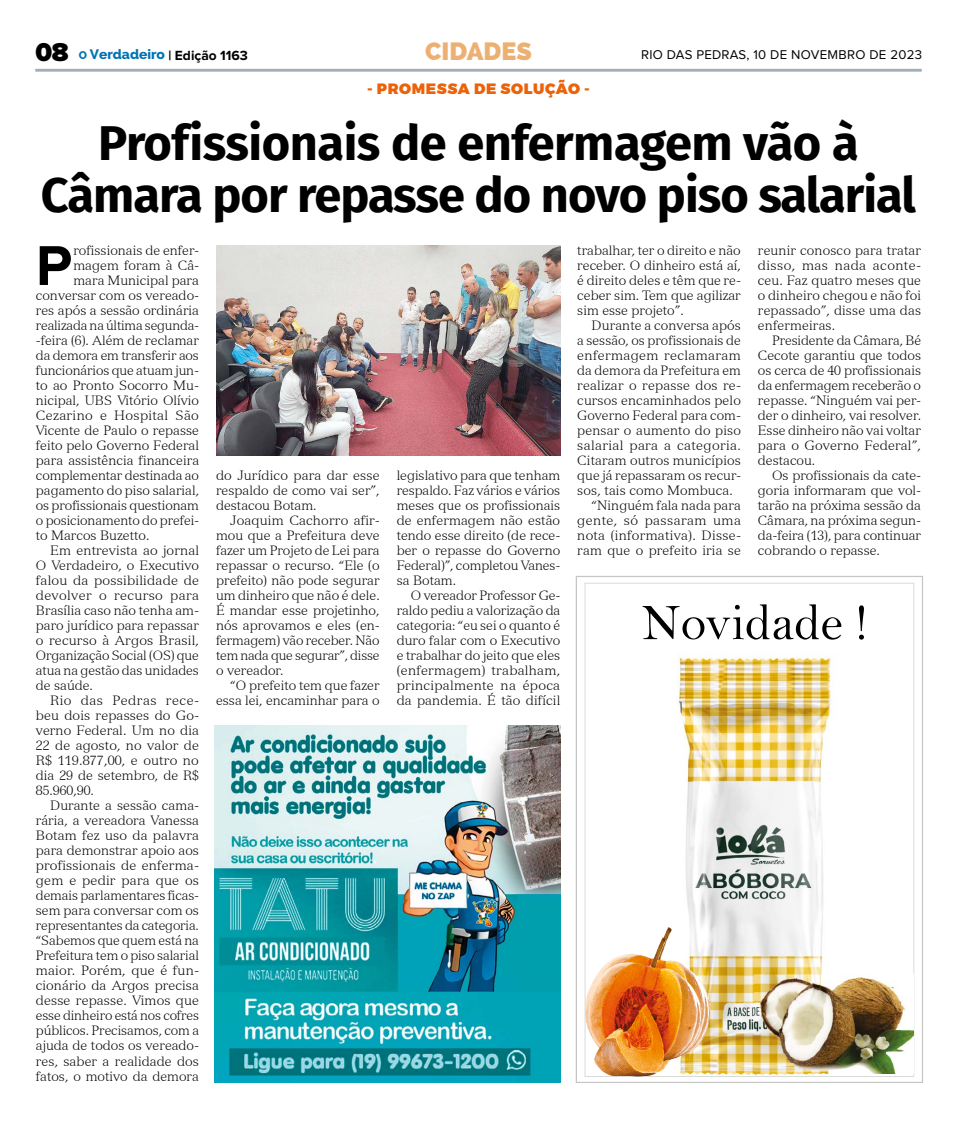
<style>
.page{position:relative;width:957px;height:1124px;background:#fff}
.page>*{position:absolute;margin:0;border:0;box-sizing:border-box;transform-origin:0 0}
.t1{font:700 58.12px "Proxima Nova";color:#000}
.t2{font:700 48.75px/51.2px "Fira Sans";letter-spacing:-.02em;color:#000;text-align:center}
.t3{font:900 26.75px "Proxima Nova";color:#000}
.t4{font:800 25px "Raleway";color:#ecb172}
.t5{font:900 15px "Montserrat";letter-spacing:.04em;color:#eb6209}
.t6{font:700 13.75px "Proxima Nova";color:#000}
.t7{font:300 13.12px/15px "Versailles 45";color:#000;text-align:justify}
.t8{font:300 13.12px "Versailles 45";letter-spacing:.025em;color:#000}
.t9{font:300 13.12px "Versailles 45";letter-spacing:.02em;color:#000}
.t10{font:13.12px "Proxima Nova";letter-spacing:.02em;color:#000}
.t11{font:300 13.12px "Versailles 45";letter-spacing:.03em;color:#000}
.t12{font:300 13.12px "Versailles 45";letter-spacing:.035em;color:#000}
.s1{font-family:"Raleway";font-weight:800;font-size:11.25px;color:#0073b3}
.s2{font-family:"Raleway";font-weight:800;color:#0073b3}
</style>
<div class="page">
<hr style="left:35px;top:69px;width:886px;height:2px;background:#9faeb7">
<img style="left:655px;top:639px;width:181px;height:435px">
<img style="left:655px;top:927px;width:55px;height:147px">
<img style="left:754px;top:974px;width:158px;height:98px">
<svg style="left:642px;top:604px;width:222px;height:35px"></svg>
<img style="left:584px;top:937px;width:118px;height:139px">
<img style="left:214px;top:725px;width:346px;height:357px">
<img style="left:216px;top:245px;width:344px;height:210px">
<h3 class="t3" style="left:35px;top:39px;width:35px">08</h3>
<p class="t6" style="left:79px;top:49px;width:171px"><span class="s1">O</span> <span class="s2">Verdadeiro</span> | Edição 1163</p>
<h3 class="t4" style="left:425px;top:36px;width:108px">CIDADES</h3>
<p class="t10" style="left:641px;top:49px;width:282px">RIO DAS PEDRAS, 10 DE NOVEMBRO DE 2023</p>
<p class="t5" style="left:367px;top:79px;width:224px">- PROMESSA DE SOLUÇÃO -</p>
<h2 class="t2" style="left:41px;top:114px;width:876px">Profissionais de enfermagem vão à<br>Câmara por repasse do novo piso salarial</h2>
<h1 class="t1" style="left:36px;top:239px;width:38px">P</h1>
<p class="t7" style="left:73px;top:243px;width:127px">rofissionais de enfer-</p>
<p class="t7" style="left:577px;top:243px;width:165px">trabalhar, ter o direito e não receber. O dinheiro está aí, é direito deles e têm que re&shy;ceber sim. Tem que agilizar sim esse projeto”.</p>
<p class="t7" style="left:591px;top:318px;width:151px">Durante a conversa após</p>
<p class="t7" style="left:577px;top:333px;width:165px">a sessão, os profissionais de</p>
<p class="t9" style="left:577px;top:347px;width:165px">enfermagem reclamaram</p>
<p class="t7" style="left:577px;top:363px;width:165px">da demora da Prefeitura em</p>
<p class="t7" style="left:577px;top:378px;width:165px">realizar o repasse dos re-</p>
<p class="t7" style="left:577px;top:393px;width:165px">cursos encaminhados pelo</p>
<p class="t7" style="left:577px;top:408px;width:165px">Governo Federal para com-</p>
<p class="t7" style="left:577px;top:423px;width:165px">pensar o aumento do piso</p>
<p class="t8" style="left:577px;top:437px;width:165px">salarial para a categoria.</p>
<p class="t7" style="left:577px;top:453px;width:165px">Citaram outros municípios</p>
<p class="t7" style="left:577px;top:468px;width:165px">que já repassaram os recur-</p>
<p class="t7" style="left:577px;top:483px;width:157px">sos, tais como Mombuca.</p>
<p class="t7" style="left:591px;top:498px;width:151px">“Ninguém fala nada para</p>
<p class="t11" style="left:577px;top:512px;width:165px">gente, só passaram uma</p>
<p class="t9" style="left:577px;top:527px;width:165px">nota (informativa). Disse-</p>
<p class="t7" style="left:577px;top:543px;width:165px">ram que o prefeito iria se</p>
<p class="t7" style="left:758px;top:243px;width:165px">reunir conosco para tratar disso, mas nada aconte&shy;ceu. Faz quatro meses que o dinheiro chegou e não foi repassado”, disse uma das enfermeiras.</p>
<p class="t7" style="left:758px;top:333px;width:165px;text-indent:14px">Presidente da Câmara, Bé Cecote garantiu que todos os cerca de 40 profissionais da enfermagem receberão o repasse. “Ninguém vai per&shy;der o dinheiro, vai resolver.<br>Esse dinheiro não vai voltar para o Governo Federal”, destacou.</p>
<p class="t7" style="left:758px;top:468px;width:165px;text-indent:14px">Os profissionais da cate&shy;goria informaram que vol&shy;tarão na próxima sessão da Câmara, na próxima segun&shy;da-feira (13), para continuar cobrando o repasse.</p>
<p class="t7" style="left:73px;top:258px;width:127px">magem foram à Câ-</p>
<p class="t7" style="left:73px;top:273px;width:127px">mara Municipal para</p>
<p class="t7" style="left:36px;top:288px;width:165px">conversar com os vereado-</p>
<p class="t7" style="left:36px;top:303px;width:165px">res após a sessão ordinária</p>
<p class="t7" style="left:36px;top:318px;width:165px">realizada na última segunda-</p>
<p class="t7" style="left:36px;top:333px;width:165px">-feira (6). Além de reclamar</p>
<p class="t7" style="left:36px;top:348px;width:165px">da demora em transferir aos</p>
<p class="t7" style="left:36px;top:363px;width:165px">funcionários que atuam jun-</p>
<p class="t7" style="left:36px;top:378px;width:165px">to ao Pronto Socorro Mu-</p>
<p class="t7" style="left:36px;top:393px;width:165px">nicipal, UBS Vitório Olívio</p>
<p class="t8" style="left:36px;top:407px;width:165px">Cezarino e Hospital São</p>
<p class="t7" style="left:36px;top:423px;width:165px">Vicente de Paulo o repasse</p>
<p class="t7" style="left:36px;top:438px;width:165px">feito pelo Governo Federal</p>
<p class="t7" style="left:36px;top:453px;width:165px">para assistência financeira</p>
<p class="t7" style="left:36px;top:468px;width:165px">complementar destinada ao</p>
<p class="t7" style="left:36px;top:483px;width:165px">pagamento do piso salarial,</p>
<p class="t7" style="left:36px;top:498px;width:165px">os profissionais questionam</p>
<p class="t7" style="left:36px;top:513px;width:165px">o posicionamento do prefei-</p>
<p class="t7" style="left:36px;top:528px;width:115px">to Marcos Buzetto.</p>
<p class="t7" style="left:50px;top:543px;width:150px">Em entrevista ao jornal</p>
<p class="t7" style="left:36px;top:558px;width:165px">O Verdadeiro, o Executivo</p>
<p class="t7" style="left:36px;top:573px;width:165px">falou da possibilidade de</p>
<p class="t8" style="left:36px;top:587px;width:165px">devolver o recurso para</p>
<p class="t7" style="left:36px;top:603px;width:165px">Brasília caso não tenha am-</p>
<p class="t7" style="left:36px;top:618px;width:165px">paro jurídico para repassar</p>
<p class="t7" style="left:36px;top:633px;width:165px">o recurso à Argos Brasil,</p>
<p class="t7" style="left:36px;top:648px;width:164px">Organização Social (OS) que</p>
<p class="t7" style="left:36px;top:663px;width:165px">atua na gestão das unidades</p>
<p class="t7" style="left:36px;top:678px;width:59px">de saúde.</p>
<p class="t12" style="left:50px;top:692px;width:150px">Rio das Pedras rece-</p>
<p class="t7" style="left:36px;top:708px;width:165px">beu dois repasses do Go-</p>
<p class="t7" style="left:36px;top:723px;width:165px">verno Federal. Um no dia</p>
<p class="t7" style="left:36px;top:738px;width:165px">22 de agosto, no valor de</p>
<p class="t7" style="left:36px;top:753px;width:165px">R$ 119.877,00, e outro no</p>
<p class="t7" style="left:36px;top:768px;width:165px">dia 29 de setembro, de R$</p>
<p class="t7" style="left:36px;top:783px;width:60px">85.960,90.</p>
<p class="t7" style="left:50px;top:798px;width:150px">Durante a sessão cama-</p>
<p class="t7" style="left:36px;top:813px;width:165px">rária, a vereadora Vanessa</p>
<p class="t7" style="left:36px;top:828px;width:165px">Botam fez uso da palavra</p>
<p class="t7" style="left:36px;top:843px;width:165px">para demonstrar apoio aos</p>
<p class="t7" style="left:36px;top:858px;width:165px">profissionais de enferma-</p>
<p class="t7" style="left:36px;top:873px;width:165px">gem e pedir para que os</p>
<p class="t7" style="left:36px;top:888px;width:165px">demais parlamentares ficas-</p>
<p class="t7" style="left:36px;top:903px;width:165px">sem para conversar com os</p>
<p class="t7" style="left:36px;top:918px;width:165px">representantes da categoria.</p>
<p class="t7" style="left:36px;top:933px;width:165px">“Sabemos que quem está na</p>
<p class="t7" style="left:36px;top:948px;width:165px">Prefeitura tem o piso salarial</p>
<p class="t7" style="left:36px;top:963px;width:165px">maior. Porém, que é fun-</p>
<p class="t7" style="left:36px;top:978px;width:165px">cionário da Argos precisa</p>
<p class="t7" style="left:36px;top:993px;width:165px">desse repasse. Vimos que</p>
<p class="t7" style="left:36px;top:1008px;width:165px">esse dinheiro está nos cofres</p>
<p class="t7" style="left:36px;top:1023px;width:165px">públicos. Precisamos, com a</p>
<p class="t7" style="left:36px;top:1038px;width:165px">ajuda de todos os vereado-</p>
<p class="t7" style="left:36px;top:1053px;width:165px">res, saber a realidade dos</p>
<p class="t7" style="left:36px;top:1068px;width:165px">fatos, o motivo da demora</p>
<p class="t7" style="left:216px;top:468px;width:165px">do Jurídico para dar esse respaldo de como vai ser”, destacou Botam.</p>
<p class="t7" style="left:216px;top:513px;width:165px;text-indent:14px">Joaquim Cachorro afir&shy;mou que a Prefeitura deve fazer um Projeto de Lei para repassar o recurso. “Ele (o prefeito) não pode segurar um dinheiro que não é dele.<br>É mandar esse projetinho, nós aprovamos e eles (en&shy;fermagem) vão receber. Não tem nada que segurar”, disse o vereador.</p>
<p class="t7" style="left:216px;top:678px;width:165px;text-align:right">“O prefeito tem que fazer essa lei, encaminhar para o</p>
<p class="t7" style="left:397px;top:468px;width:165px">legislativo para que tenham respaldo. Faz vários e vários meses que os profissionais de enfermagem não estão tendo esse direito (de rece&shy;ber o repasse do Governo Federal)”, completou Vanes&shy;sa Botam.</p>
<p class="t7" style="left:397px;top:588px;width:165px;text-indent:14px">O vereador Professor Ge&shy;raldo pediu a valorização da categoria: “eu sei o quanto é duro falar com o Executivo e trabalhar do jeito que eles (enfermagem) trabalham, principalmente na época da pandemia. É tão difícil</p>
</div>
